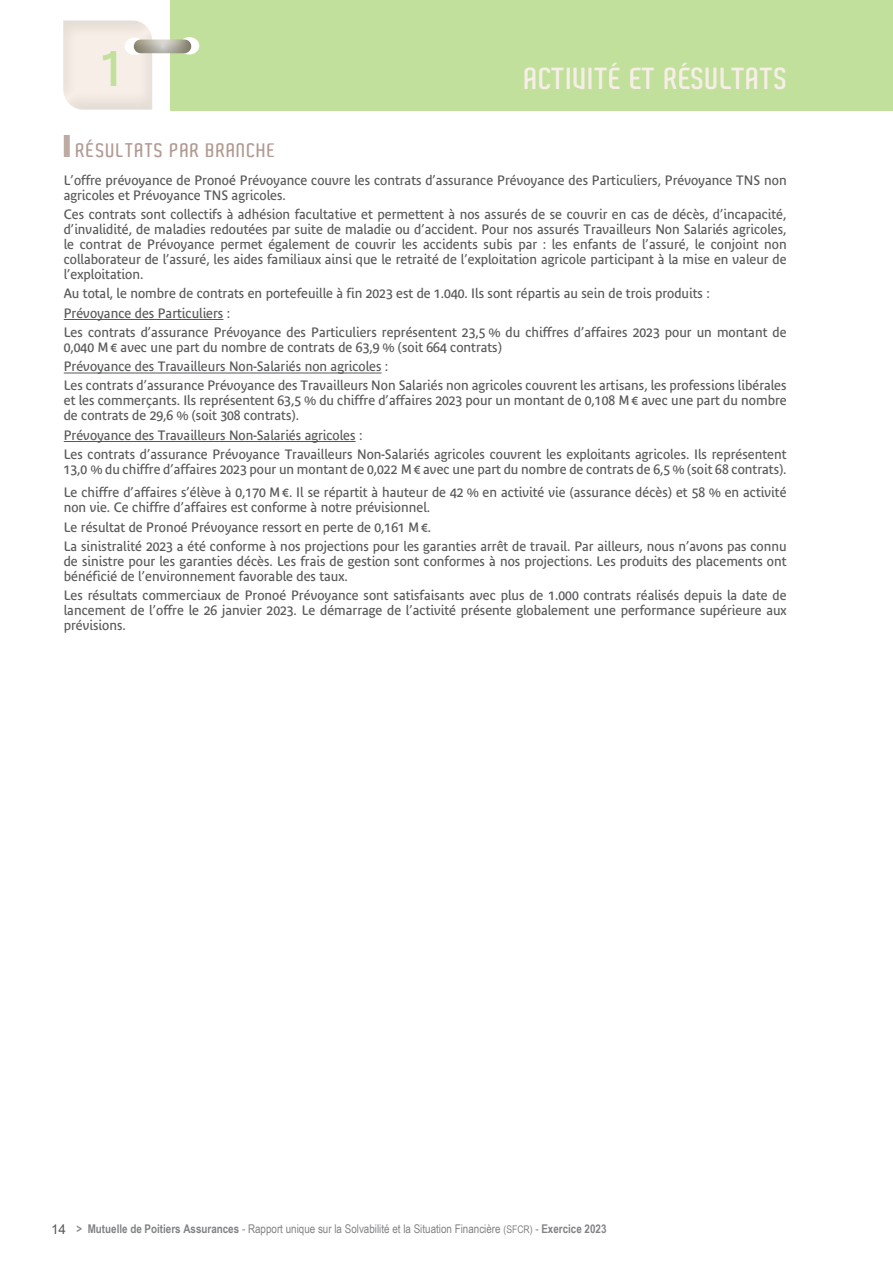
<style>
.page{position:relative;width:893px;height:1263px;background:#fff}
.page>*{position:absolute;margin:0;border:0;box-sizing:border-box;transform-origin:0 0}
.t1{font:900 54px "Aldo Pro";color:#c1e09b;scale:.83 1}
.t2{font:700 33px "Aldo Pro";color:#f7efe7;scale:.91 1}
.t3{font:600 18.9px "Aldo";letter-spacing:.05em;color:#b29a92;scale:1.11 1}
.t4{font:13.5px/15px "Bienvenue Beta";color:#58595b}
.t5{font:12px "Arial Narrow";color:#808285}
.s1{font-family:"Arial";font-size:13.5px;color:#58595b}
.s2{font-weight:700}
.s3{font-size:10.5px}
</style>
<div class="page">
<div style="left:170px;top:0;width:723px;height:110px;background:#c1e09b"></div>
<div style="left:50px;top:9px;width:118px;height:102px;background:#000;opacity:.08"></div>
<div style="left:121px;top:38px;width:84px;height:29px;background:#000;opacity:.23"></div>
<hr style="left:64px;top:319px;width:159px;height:1px;background:#58595b">
<hr style="left:64px;top:373px;width:318px;height:1px;background:#58595b">
<hr style="left:64px;top:441px;width:292px;height:1px;background:#58595b">
<div style="left:64px;top:135px;width:6px;height:22px;background:#beaba4"></div>
<h1 class="t1" style="left:102px;top:37px;width:25px">1</h1>
<h3 class="t3" style="left:76px;top:140px;width:182px">RÉSULTATS PAR BRANCHE</h3>
<h2 class="t2" style="left:523px;top:59px;width:292px">ACTIVITÉ ET RÉSULTATS</h2>
<p class="t4" style="left:64px;top:173px;width:724px">L’offre prévoyance de Pronoé Prévoyance couvre les contrats d’assurance Prévoyance des Particuliers, Prévoyance TNS non agricoles et Prévoyance TNS agricoles.</p>
<p class="t4" style="left:64px;top:207px;width:724px;text-align:justify">Ces contrats sont collectifs à adhésion facultative et permettent à nos assurés de se couvrir en cas de décès, d’incapacité, d’invalidité, de maladies redoutées par suite de maladie ou d’accident. Pour nos assurés Travailleurs Non Salariés agricoles, le contrat de Prévoyance permet également de couvrir les accidents subis par : les enfants de l’assuré, le conjoint non collaborateur de l’assuré, les aides familiaux ainsi que le retraité de l’exploitation agricole participant à la mise en valeur de l’exploitation.</p>
<p class="t4" style="left:64px;top:284px;width:724px;line-height:19.2px">Au total, le nombre de contrats en portefeuille à fin 2023 est de 1.040. Ils sont répartis au sein de trois produits :<br>Prévoyance des Particuliers :<br>Les contrats d’assurance Prévoyance des Particuliers représentent 23,5 % du chiffres d’affaires 2023 pour un montant de</p>
<p class="t4" style="left:64px;top:338px;width:724px;line-height:19.2px">0,040 M¤ avec une part du nombre de contrats de 63,9 % (soit 664 contrats)<br>Prévoyance des Travailleurs Non-Salariés non agricoles :<br>Les contrats d’assurance Prévoyance des Travailleurs Non Salariés non agricoles couvrent les artisans, les professions libérales</p>
<p class="t4" style="left:64px;top:393px;width:724px">et les commerçants. Ils représentent 63,5 % du chiffre d’affaires 2023 pour un montant de 0,108 M¤ avec une part du nombre de contrats de 29,6 % (soit 308 contrats).</p>
<p class="t4" style="left:64px;top:425px;width:724px;line-height:19.2px">Prévoyance des Travailleurs Non-Salariés agricoles :<br>Les contrats d’assurance Prévoyance Travailleurs Non-Salariés agricoles couvrent les exploitants agricoles. Ils représentent</p>
<p class="t4" style="left:64px;top:457px;width:724px;line-height:23.5px">13,0 % du chiffre d’affaires 2023 pour un montant de 0,022 M¤ avec une part du nombre de contrats de 6,5 % (soit 68 contrats).<br>Le chiffre d’affaires s’élève à 0,170 M¤. Il se répartit à hauteur de 42 % en activité vie (assurance décès) et 58 % en activité</p>
<p class="t4" style="left:64px;top:498px;width:724px;line-height:19.2px">non vie. Ce chiffre d’affaires est conforme à notre prévisionnel.<br>Le résultat de Pronoé Prévoyance ressort en perte de 0,161 M¤.<br>La sinistralité 2023 a été conforme à nos projections pour les garanties arrêt de travail. Par ailleurs, nous n’avons pas connu</p>
<p class="t4" style="left:64px;top:554px;width:724px">de sinistre pour les garanties décès. Les frais de gestion sont conformes à nos projections. Les produits des placements ont bénéficié de l’environnement favorable des taux.</p>
<p class="t4" style="left:64px;top:588px;width:724px;text-align:justify">Les résultats commerciaux de Pronoé Prévoyance sont satisfaisants avec plus de 1.000 contrats réalisés depuis la date de lancement de l’offre le 26 janvier 2023. Le démarrage de l’activité présente globalement une performance supérieure aux prévisions.</p>
<p class="t5" style="left:51px;top:1220px;width:557px"><span class="s1">14</span> <span class="s2">&gt; Mutuelle de Poitiers Assurances</span> - Rapport unique sur la Solvabilité et la Situation Financière <span class="s3">(SFCR)</span> - <span class="s2">Exercice 2023</span></p>
</div>
